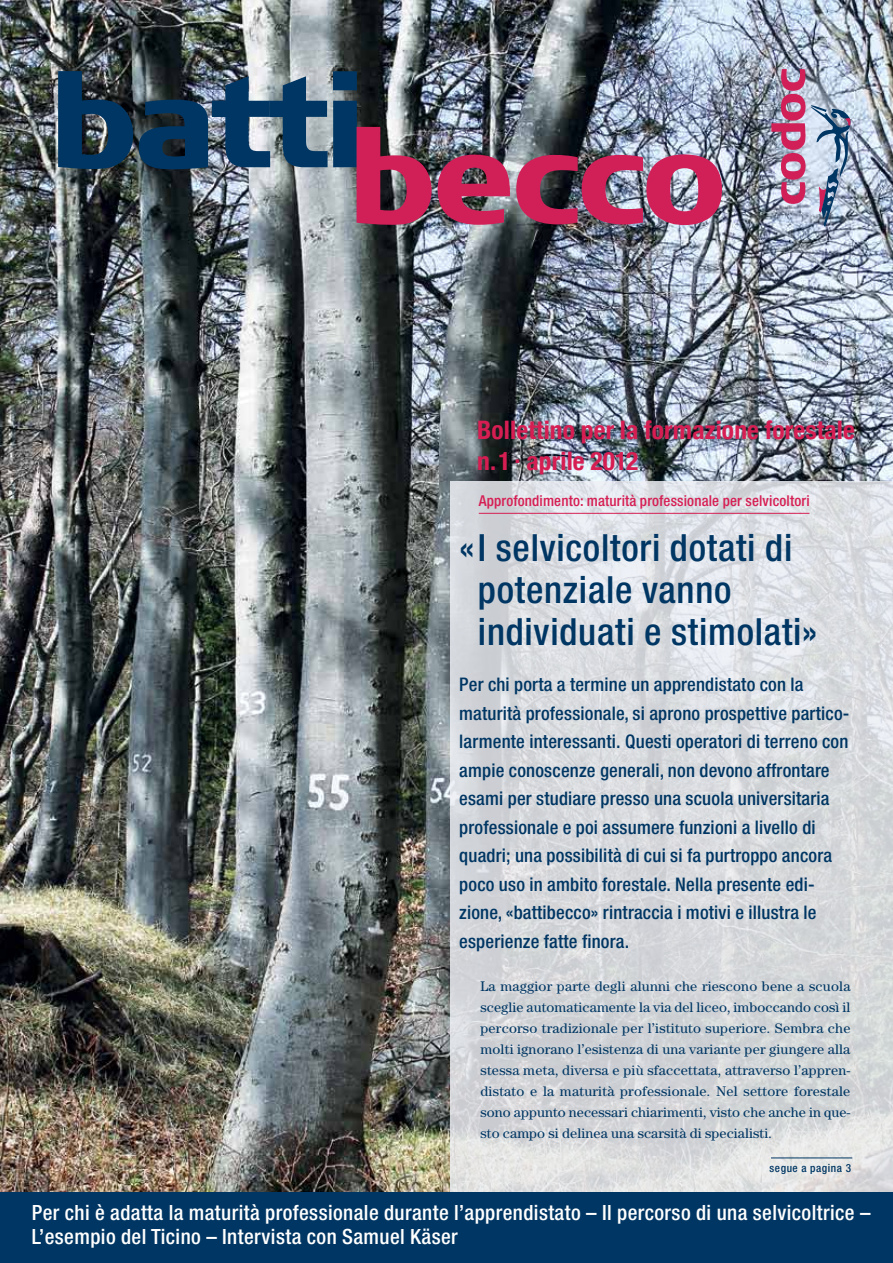
<style>
.page{position:relative;width:893px;height:1263px;background:#fff}
.page>*{position:absolute;margin:0;border:0;box-sizing:border-box;transform-origin:0 0}
.t1{font:500 condensed 37.5px/42px "Helvetica Neue";letter-spacing:.02em;color:#003663}
.t2{font:700 condensed 25.5px/31.5px "Helvetica Neue";letter-spacing:.005em;color:#d61e53}
.t3{font:500 condensed 21px/24px "Helvetica Neue";letter-spacing:.02em;color:#fff}
.t4{font:500 condensed 18.75px/28.5px "Helvetica Neue";letter-spacing:.01em;color:#003663}
.t5{font:500 condensed 15px "Helvetica Neue";letter-spacing:.01em;color:#d61e53}
.t6{font:13.95px/21px "Century";letter-spacing:.005em;color:#003663;text-align:justify}
.t7{font:500 condensed 11.25px "Helvetica Neue";letter-spacing:.05em;color:#003663}
</style>
<div class="page">
<img style="left:0;top:0;width:893px;height:1193px">
<svg style="left:451px;top:482px;width:442px;height:711px;background:#d8dade"></svg>
<hr style="left:479px;top:513px;width:330px;height:1px;background:#d61e53">
<div style="left:0;top:1193px;width:893px;height:70px;background:#003663"></div>
<svg style="left:771px;top:69px;width:79px;height:158px;background:#ab9bb5"></svg>
<img style="left:58px;top:71px;width:75px;height:98px">
<svg style="left:139px;top:71px;width:293px;height:154px;background:#616276"></svg>
<img style="left:438px;top:155px;width:72px;height:70px">
<img style="left:516px;top:154px;width:206px;height:71px">
<hr style="left:771px;top:1157px;width:81px;height:1px;background:#003663">
<h2 class="t2" style="left:477px;top:412px;width:379px">Bollettino per la formazione forestale n.1 . aprile 2012</h2>
<p class="t5" style="left:479px;top:492px;width:332px">Approfondimento: maturità professionale per selvicoltori</p>
<h1 class="t1" style="left:478px;top:526px;width:341px;text-indent:-19px">«I selvicoltori dotati di potenziale vanno individuati e stimolati»</h1>
<p class="t4" style="left:459px;top:670px;width:392px">Per chi porta a termine un apprendistato con la maturità professionale, si aprono prospettive partico&shy;larmente interessanti. Questi operatori di terreno con ampie conoscenze generali, non devono affrontare esami per studiare presso una scuola universitaria professionale e poi assumere funzioni a livello di quadri; una possibilità di cui si fa purtroppo ancora poco uso in ambito forestale. Nella presente edi&shy;zione, «battibecco» rintraccia i motivi e illustra le esperienze fatte finora.</p>
<p class="t6" style="left:480px;top:976px;width:371px">La maggior parte degli alunni che riescono bene a scuola sceglie automaticamente la via del liceo, imboccando così il percorso tradizionale per l’istituto superiore. Sembra che molti ignorano l’esistenza di una variante per giungere alla stessa meta, diversa e più sfaccettata, attraverso l’appren&shy;distato e la maturità professionale. Nel settore forestale sono appunto necessari chiarimenti, visto che anche in que&shy;sto campo si delinea una scarsità di specialisti.</p>
<p class="t7" style="left:770px;top:1161px;width:83px">segue a pagina 3</p>
<p class="t3" style="left:32px;top:1200px;width:840px">Per chi è adatta la maturità professionale durante l’apprendistato – Il percorso di una selvicoltrice –<br>L’esempio del Ticino – Intervista con Samuel Käser</p>
</div>
